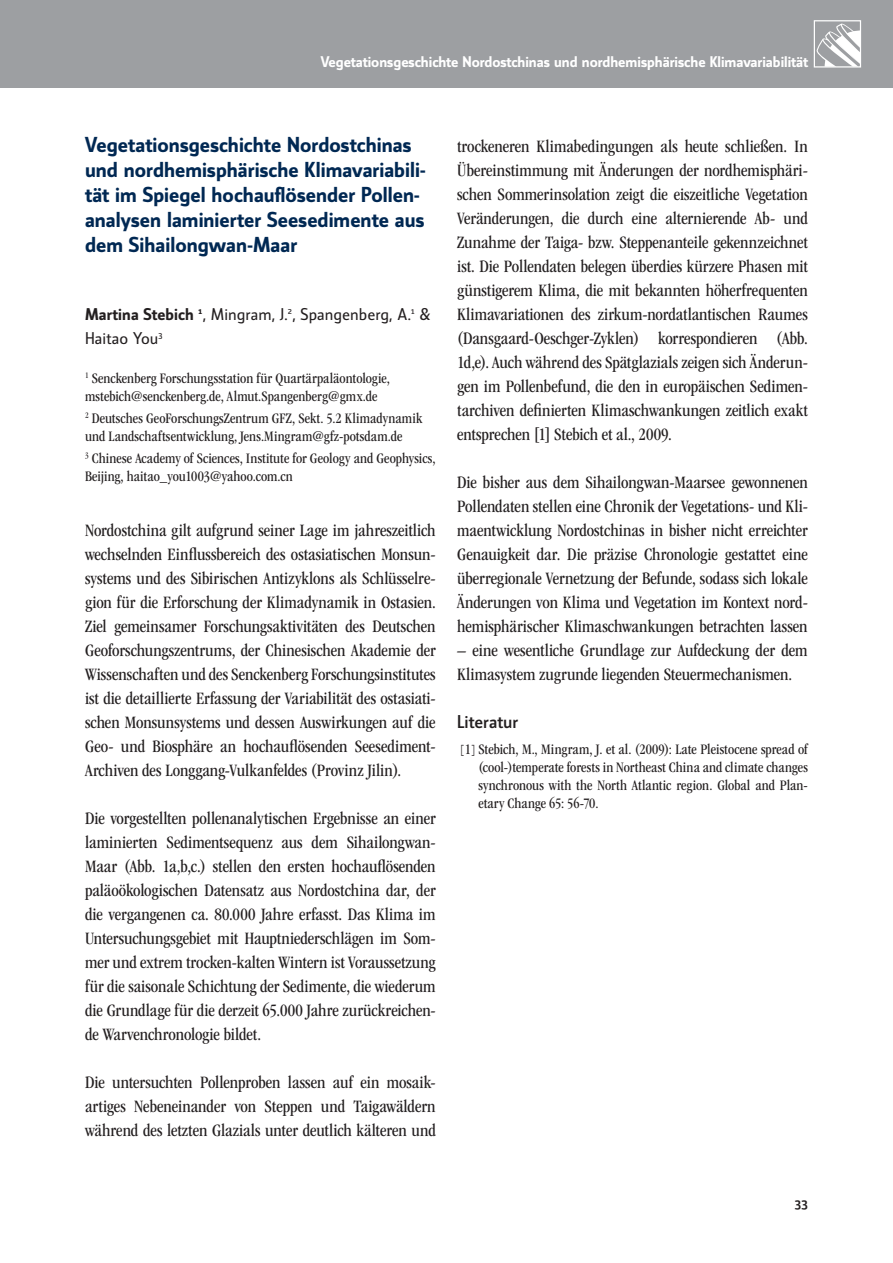
<style>
.page{position:relative;width:893px;height:1263px;background:#fff}
.page>*{position:absolute;margin:0;border:0;box-sizing:border-box;transform-origin:0 0}
.Überschrift_1{font:700 21px/25.2px "Manual Sans";color:#002853}
.t1{font:condensed 18px/24px "ITC Garamond Std";color:#231f20;text-align:justify}
.Literaturverzeichnis{font:500 18px "Manual Sans";color:#231f20}
.Autoren{font:16.5px/24px "Manual Sans";color:#231f20}
.Autoren_Einrichtung{font:condensed 15px/18px "ITC Garamond Std";letter-spacing:.005em;color:#231f20}
.Literaturangaben{font:condensed 15px/18px "ITC Garamond Std";color:#231f20;text-align:justify}
.t2{font:700 15px "Manual Sans";color:#fff}
.Fußnotentext{font:500 15px "Manual Sans";color:#231f20}
.s1{font-weight:700}
.s2{font-family:"Courier New";font-stretch:normal}
</style>
<div class="page">
<div style="left:0;top:0;width:893px;height:87px;background:#9d9fa2"></div>
<svg style="left:816px;top:23px;width:43px;height:43px"></svg>
<div style="left:814px;top:20px;width:47px;height:48px;border:1px solid #fff"></div>
<p class="t2" style="left:321px;top:54px;width:489px">Vegetationsgeschichte Nordostchinas und nordhemisphärische Klimavariabilität</p>
<p class="Überschrift_1" style="left:85px;top:132px;width:342px">Vegetationsgeschichte Nordostchinas und nordhemisphärische Klimavariabili&shy;tät im Spiegel hochauflösender Pollen&shy;analysen laminierter Seesedimente aus dem Sihailongwan-Maar</p>
<p class="Autoren" style="left:85px;top:302px;width:347px"><span class="s1">Martina Stebich</span> <sup>1</sup>, Mingram, J.<sup>2</sup>, Spangenberg, A.<sup>1</sup> &amp;<br>Haitao You<sup>3</sup></p>
<p class="Autoren_Einrichtung" style="left:85px;top:369px;width:306px"><sup>1</sup> Senckenberg Forschungsstation für Quartärpaläontologie, mstebich@senckenberg.de, Almut.Spangenberg@gmx.de</p>
<p class="Autoren_Einrichtung" style="left:85px;top:409px;width:339px"><sup>2</sup> Deutsches GeoForschungsZentrum GFZ, Sekt. 5.2 Klimadynamik und Landschaftsentwicklung, Jens.Mingram@gfz-potsdam.de</p>
<p class="Autoren_Einrichtung" style="left:85px;top:450px;width:352px"><sup>3</sup> Chinese Academy of Sciences, Institute for Geology and Geophysics,<br>Beijing, haitao_you1003@yahoo.com.cn</p>
<p class="t1" style="left:85px;top:518px;width:352px">Nordostchina gilt aufgrund seiner Lage im jahreszeitlich wechselnden Einflussbereich des ostasiatischen Monsun&shy;systems und des Sibirischen Antizyklons als Schlüsselre&shy;gion für die Erforschung der Klimadynamik in Ostasien.<br>Ziel gemeinsamer Forschungsaktivitäten des Deutschen Geoforschungszentrums, der Chinesischen Akademie der Wissenschaften und des Senckenberg Forschungsinstitutes ist die detaillierte Erfassung der Variabilität des ostasiati&shy;schen Monsunsystems und dessen Auswirkungen auf die Geo- und Biosphäre an hochauflösenden Seesediment-Archiven des Longgang-Vulkanfeldes (Provinz Jilin).</p>
<p class="t1" style="left:85px;top:806px;width:352px">Die vorgestellten pollenanalytischen Ergebnisse an einer laminierten Sedimentsequenz aus dem Sihailongwan-Maar (Abb. 1a,b,c.) stellen den ersten hochauflösenden paläoökologischen Datensatz aus Nordostchina dar, der die vergangenen ca. 80.000 Jahre erfasst. Das Klima im Untersuchungsgebiet mit Hauptniederschlägen im Som&shy;mer und extrem trocken-kalten Wintern ist Voraussetzung für die saisonale Schichtung der Sedimente, die wiederum die Grundlage für die derzeit 65.000 Jahre zurückreichen&shy;de Warvenchronologie bildet.</p>
<p class="t1" style="left:85px;top:1070px;width:352px">Die untersuchten Pollenproben lassen auf ein mosaik&shy;artiges Nebeneinander von Steppen und Taigawäldern während des letzten Glazials unter deutlich kälteren und</p>
<p class="t1" style="left:457px;top:134px;width:352px">trockeneren Klimabedingungen als heute schließen. In Übereinstimmung mit Änderungen der nordhemisphäri&shy;schen Sommerinsolation zeigt die eiszeitliche Vegetation Veränderungen, die durch eine alternierende Ab- und Zunahme der Taiga- bzw. Steppenanteile gekennzeichnet ist. Die Pollendaten belegen überdies kürzere Phasen mit günstigerem Klima, die mit bekannten höherfrequenten Klimavariationen des zirkum-nordatlantischen Raumes (Dansgaard-Oeschger-Zyklen) korrespondieren (Abb.<br>1d,e). Auch während des Spätglazials zeigen sich Änderun&shy;gen im Pollenbefund, die den in europäischen Sedimen&shy;tarchiven definierten Klimaschwankungen zeitlich exakt entsprechen [1] Stebich et al., 2009.</p>
<p class="t1" style="left:457px;top:470px;width:352px">Die bisher aus dem Sihailongwan-Maarsee gewonnenen Pollendaten stellen eine Chronik der Vegetations- und Kli&shy;maentwicklung Nordostchinas in bisher nicht erreichter Genauigkeit dar. Die präzise Chronologie gestattet eine überregionale Vernetzung der Befunde, sodass sich lokale Änderungen von Klima und Vegetation im Kontext nord&shy;hemisphärischer Klimaschwankungen betrachten lassen</p>
<p class="t1" style="left:457px;top:638px;width:352px">– eine wesentliche Grundlage zur Aufdeckung der dem<br>Klimasystem zugrunde liegenden Steuermechanismen.</p>
<p class="Literaturverzeichnis" style="left:457px;top:711px;width:63px">Literatur</p>
<p class="Literaturangaben" style="left:478px;top:740px;width:331px;text-indent:-21px"><span class="s2">[</span>1<span class="s2">]</span>Stebich, M., Mingram, J. et al. (2009): Late Pleistocene spread of (cool-)temperate forests in Northeast China and climate changes synchronous with the North Atlantic region. Global and Plan&shy;etary Change 65: 56-70.</p>
<p class="Fußnotentext" style="left:795px;top:1194px;width:15px">33</p>
</div>
